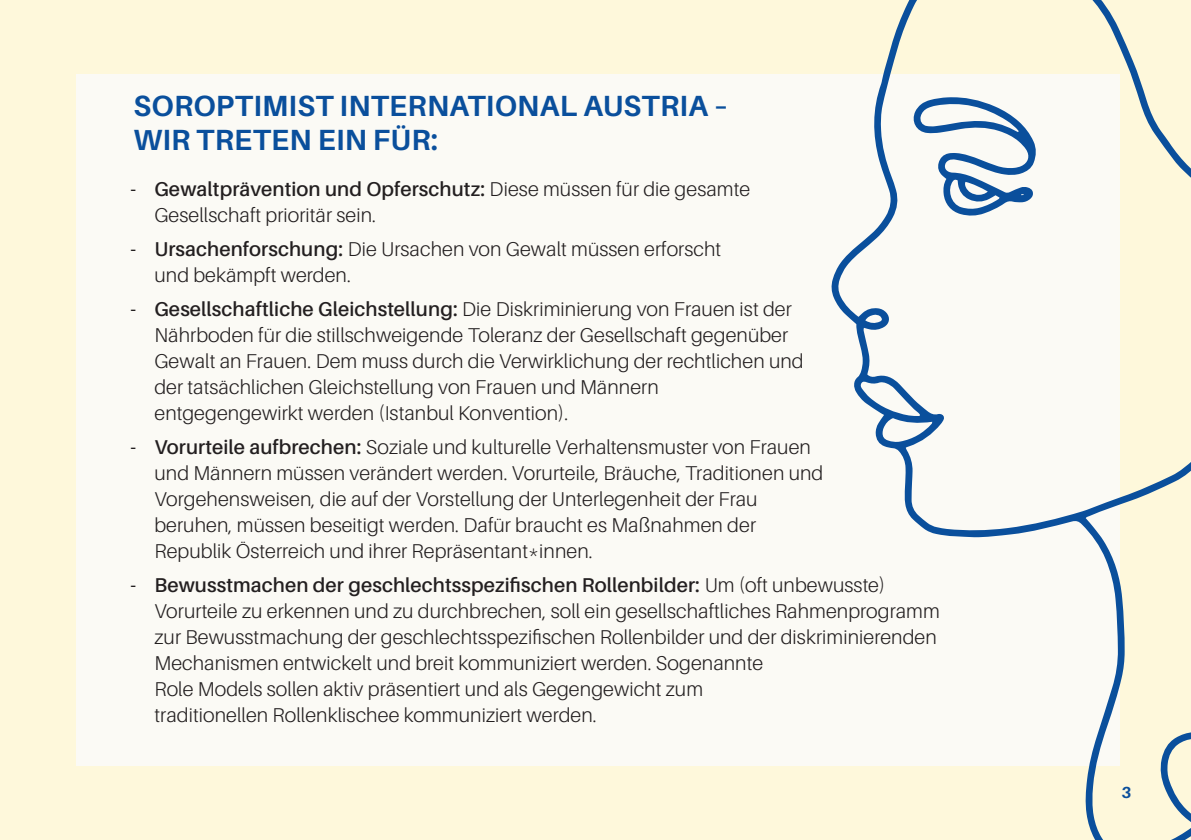
<style>
.page{position:relative;width:1191px;height:840px;background:#fff}
.page>*{position:absolute;margin:0;border:0;box-sizing:border-box;transform-origin:0 0}
.t1{font:700 29.2px/34.6px "Aileron";letter-spacing:.01em;color:#0a4f9c}
.t2{font:300 20px/26px "Aileron";letter-spacing:.005em;color:#231f20}
.t3{font:700 16px "Aileron";color:#0a4f9c}
.s1{font-weight:600}
</style>
<div class="page">
<hr style="left:0;top:0;width:3px;height:839px;background:#fef8db">
<div style="left:3px;top:0;width:1188px;height:839px;background:#fef8db"></div>
<div style="left:77px;top:75px;width:1043px;height:690px;background:#fbfaf5"></div>
<svg style="left:831px;top:0;width:360px;height:839px"></svg>
<svg style="left:910px;top:96px;width:126px;height:120px"></svg>
<h1 class="t1" style="left:133px;top:88px;width:596px">SOROPTIMIST INTERNATIONAL AUSTRIA –<br>WIR TRETEN EIN FÜR:</h1>
<p class="t2" style="left:154px;top:176px;width:597px;text-indent:-24px"><span class="s1">- Gewaltprävention und Opferschutz:</span> Diese müssen für die gesamte<br>Gesellschaft prioritär sein.</p>
<p class="t2" style="left:154px;top:236px;width:568px;text-indent:-24px"><span class="s1">- Ursachenforschung:</span> Die Ursachen von Gewalt müssen erforscht und bekämpft werden.</p>
<p class="t2" style="left:154px;top:296px;width:650px;text-indent:-24px"><span class="s1">- Gesellschaftliche Gleichstellung:</span> Die Diskriminierung von Frauen ist der Nährboden für die stillschweigende Toleranz der Gesellschaft gegenüber Gewalt an Frauen. Dem muss durch die Verwirklichung der rechtlichen und der tatsächlichen Gleichstellung von Frauen und Männern entgegengewirkt werden (Istanbul Konvention).</p>
<p class="t2" style="left:154px;top:434px;width:670px;text-indent:-24px"><span class="s1">- Vorurteile aufbrechen:</span> Soziale und kulturelle Verhaltensmuster von Frauen und Männern müssen verändert werden. Vorurteile, Bräuche, Traditionen und Vorgehensweisen, die auf der Vorstellung der Unterlegenheit der Frau beruhen, müssen beseitigt werden. Dafür braucht es Maßnahmen der Republik Österreich und ihrer Repräsentant*innen.</p>
<p class="t2" style="left:154px;top:572px;width:787px;text-indent:-24px"><span class="s1">- Bewusstmachen der geschlechtsspezifischen Rollenbilder:</span> Um (oft unbewusste)<br>Vorurteile zu erkennen und zu durchbrechen, soll ein gesellschaftliches Rahmenprogramm zur Bewusstmachung der geschlechtsspezifischen Rollenbilder und der diskriminierenden Mechanismen entwickelt und breit kommuniziert werden. Sogenannte<br>Role Models sollen aktiv präsentiert und als Gegengewicht zum<br>traditionellen Rollenklischee kommuniziert werden.</p>
<p class="t3" style="left:1121px;top:782px;width:11px">3</p>
</div>
